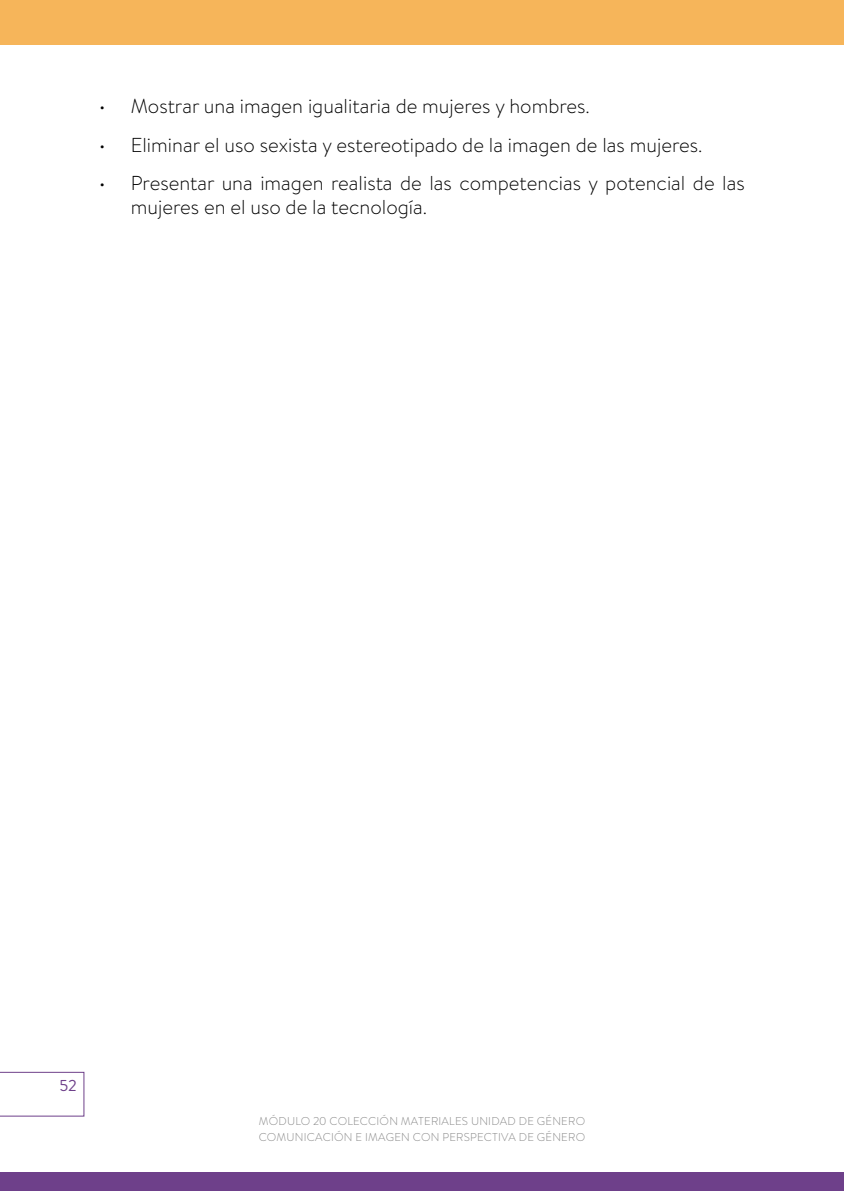
<style>
.page{position:relative;width:844px;height:1191px;background:#fff}
.page>*{position:absolute;margin:0;border:0;box-sizing:border-box;transform-origin:0 0}
.t1{font:300 20.12px/23.6px "Brandon Text";color:#000}
.t2{font:15.75px "Brandon Text";color:#6e408a}
.t3{font:300 11.38px/16.6px "Brandon Text";letter-spacing:.02em;color:#878787}
</style>
<div class="page">
<div style="left:0;top:1172px;width:843px;height:19px;background:#6e408a"></div>
<div style="left:0;top:0;width:843px;height:45px;background:#f6b55a"></div>
<svg style="left:0;top:1071px;width:84px;height:45px"></svg>
<p class="t1" style="left:99px;top:94px;width:492px">• Mostrar una imagen igualitaria de mujeres y hombres.</p>
<p class="t1" style="left:99px;top:132px;width:604px">• Eliminar el uso sexista y estereotipado de la imagen de las mujeres.</p>
<p class="t1" style="left:131px;top:171px;width:615px;text-indent:-31px">• Presentar una imagen realista de las competencias y potencial de las mujeres en el uso de la tecnología.</p>
<p class="t2" style="left:59px;top:1074px;width:19px">52</p>
<p class="t3" style="left:259px;top:1111px;width:328px">MÓDULO 20 COLECCIÓN MATERIALES UNIDAD DE GÉNERO<br>COMUNICACIÓN E IMAGEN CON PERSPECTIVA DE GÉNERO</p>
</div>
